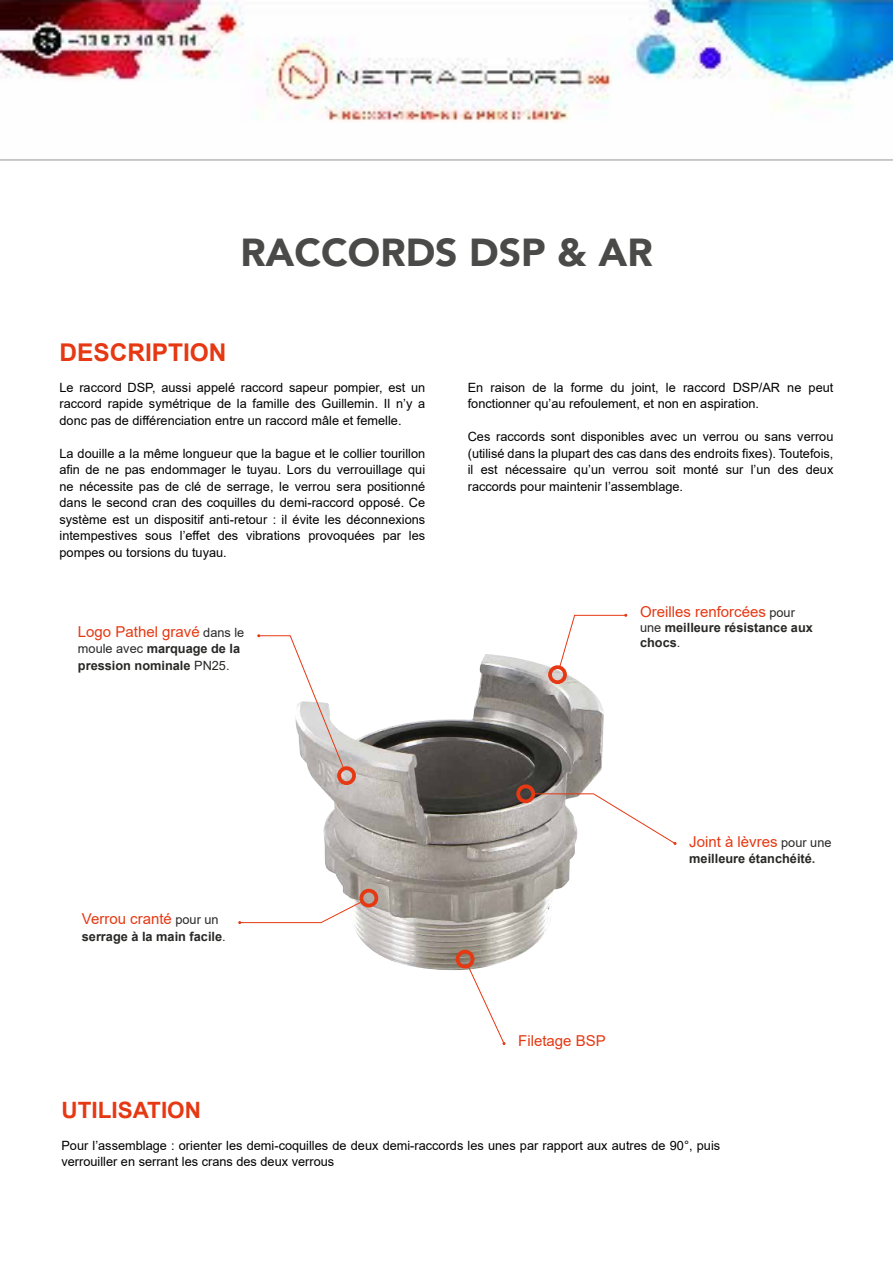
<style>
.page{position:relative;width:893px;height:1263px;background:#fff}
.page>*{position:absolute;margin:0;border:0;box-sizing:border-box;transform-origin:0 0}
.t1{font:900 39px "Avenir";color:#4a4a49}
.t2{font:700 24.45px "Arial";color:#e63812}
.t3{font:700 22.5px "Arial";color:#e63812}
.t4{font:15px "Arial";color:#e63812}
.t5{font:12.75px/16.5px "Arial";color:#000;text-align:justify}
.t6{font:700 12.75px/15px "Arial";color:#282827}
.s1{font-size:12.75px;color:#282827}
.s2{font-weight:400}
.s3{color:#4a4a49}
</style>
<div class="page">
<img style="left:0;top:0;width:893px;height:161px">
<img style="left:308px;top:654px;width:296px;height:316px">
<div style="left:548px;top:665px;width:19px;height:19px;border:4px solid #e63812;border-radius:50%"></div>
<svg style="left:559px;top:614px;width:68px;height:54px"></svg>
<div style="left:516px;top:784px;width:19px;height:19px;border:4px solid #e63812;border-radius:50%"></div>
<svg style="left:532px;top:793px;width:144px;height:52px"></svg>
<div style="left:337px;top:766px;width:19px;height:19px;border:4px solid #e63812;border-radius:50%"></div>
<svg style="left:257px;top:634px;width:88px;height:136px"></svg>
<div style="left:359px;top:889px;width:19px;height:18px;border:4px solid #e63812;border-radius:50%"></div>
<svg style="left:238px;top:900px;width:125px;height:24px"></svg>
<div style="left:456px;top:950px;width:18px;height:18px;border:4px solid #e63812;border-radius:50%"></div>
<svg style="left:467px;top:965px;width:38px;height:80px"></svg>
<h1 class="t1" style="left:240px;top:219px;width:414px">RACCORDS DSP &amp; AR</h1>
<h2 class="t2" style="left:60px;top:336px;width:169px">DESCRIPTION</h2>
<p class="t5" style="left:60px;top:379px;width:367px">Le raccord DSP, aussi appelé raccord sapeur pompier, est un raccord rapide symétrique de la famille des Guillemin. Il n’y a donc pas de différenciation entre un raccord mâle et femelle.</p>
<p class="t5" style="left:60px;top:445px;width:367px">La douille a la même longueur que la bague et le collier tourillon afin de ne pas endommager le tuyau. Lors du verrouillage qui ne nécessite pas de clé de serrage, le verrou sera positionné dans le second cran des coquilles du demi-raccord opposé. Ce système est un dispositif anti-retour : il évite les déconnexions intempestives sous l’effet des vibrations provoquées par les pompes ou torsions du tuyau.</p>
<p class="t4" style="left:78px;top:621px;width:168px">Logo Pathel gravé <span class="s1">dans le</span></p>
<p class="t6" style="left:78px;top:641px;width:164px;line-height:16.5px"><span class="s2">moule avec</span> marquage de la pression nominale <span class="s2">PN25.</span></p>
<p class="t5" style="left:468px;top:379px;width:367px">En raison de la forme du joint, le raccord DSP/AR ne peut fonctionner qu’au refoulement, et non en aspiration.</p>
<p class="t5" style="left:468px;top:428px;width:367px">Ces raccords sont disponibles avec un verrou ou sans verrou (utilisé dans la plupart des cas dans des endroits fixes). Toutefois, il est nécessaire qu’un verrou soit monté sur l’un des deux raccords pour maintenir l’assemblage.</p>
<p class="t4" style="left:640px;top:602px;width:156px">Oreilles renforcées <span class="s1">pour</span></p>
<p class="t6" style="left:640px;top:620px;width:174px"><span class="s2">une</span> meilleure résistance aux chocs<span class="s2">.</span></p>
<p class="t4" style="left:82px;top:909px;width:138px">Verrou cranté <span class="s1">pour un</span></p>
<p class="t6" style="left:82px;top:929px;width:145px">serrage à la main facile<span class="s2">.</span></p>
<p class="t4" style="left:518px;top:1030px;width:89px">Filetage BSP</p>
<p class="t4" style="left:689px;top:831px;width:144px">Joint à lèvres <span class="s1">pour une</span></p>
<p class="t6" style="left:689px;top:851px;width:128px">meilleure étanchéité<span class="s3">.</span></p>
<h3 class="t3" style="left:61px;top:1094px;width:141px">UTILISATION</h3>
<p class="t5" style="left:61px;top:1137px;width:660px">Pour l’assemblage : orienter les demi-coquilles de deux demi-raccords les unes par rapport aux autres de 90°, puis verrouiller en serrant les crans des deux verrous</p>
</div>
